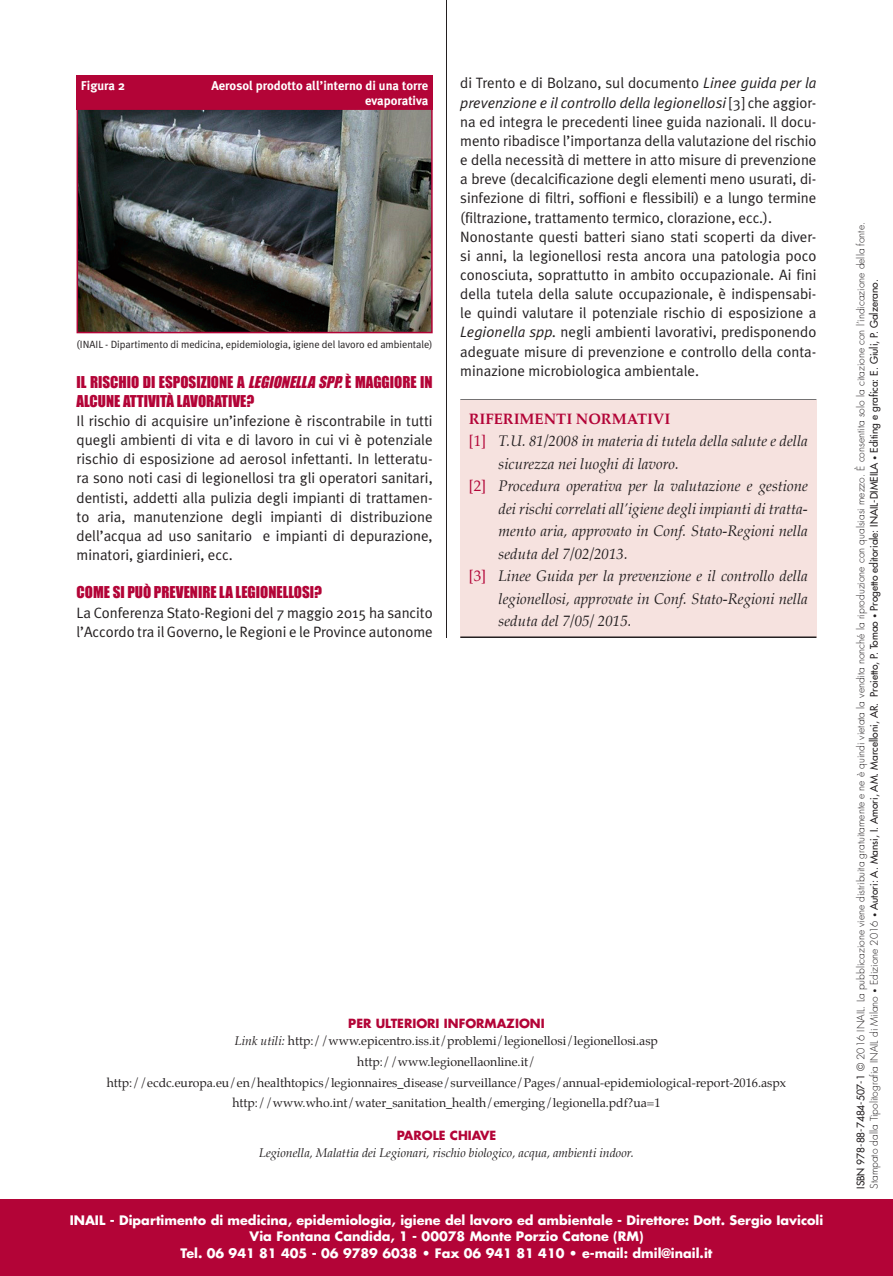
<style>
.page{position:relative;width:893px;height:1276px;background:#fff}
.page>*{position:absolute;margin:0;border:0;box-sizing:border-box;transform-origin:0 0}
.t1{font:15px/19.2px "Meta Plus Normal";letter-spacing:-.005em;color:#231f20}
.t2{font:italic 15px "Palatino";color:#231f20}
.t3{font:15px/19.2px "Impact";color:#b30437}
.t4{font:700 15px "Palatino";color:#b30437}
.t5{font:700 12.75px/16.5px "Futura";color:#fff;text-align:center}
.t6{font:700 12.75px/15px "Meta Plus";color:#fff;text-align:right}
.t7{font:12.3px/20.7px "Palatino";color:#231f20;text-align:center}
.t8{font:italic 12.3px "Palatino";color:#231f20}
.t9{font:700 12.3px "Futura";color:#b30437}
.t10{font:10.5px "Meta Plus Normal";letter-spacing:-.005em;color:#231f20}
.t11{font:300 10.2px/13.5px "Futura";color:#231f20}
.s1{font-style:italic}
.s2{font-style:normal;color:#b30437}
.s3{font-weight:400}
.s4{font-size:7.5px}
.s5{font-weight:400;font-size:7.5px}
</style>
<div class="page">
<div style="left:0;top:1199px;width:893px;height:77px;background:#b30437"></div>
<hr style="left:446px;top:0;width:1px;height:638px;background:#231f20">
<div style="left:77px;top:76px;width:356px;height:34px;background:#b30437"></div>
<img style="left:80px;top:111px;width:350px;height:219px">
<div style="left:77px;top:108px;width:356px;height:225px;border:2px solid #b30437"></div>
<hr style="left:460px;top:399px;width:356px;height:2px;background:#231f20">
<div style="left:460px;top:401px;width:356px;height:237px;background:#f6e2df"></div>
<hr style="left:460px;top:636px;width:356px;height:2px;background:#231f20">
<p class="t6" style="left:81px;top:79px;width:46px">Figura 2</p>
<p class="t6" style="left:211px;top:79px;width:219px">Aerosol prodotto all’interno di una torre evaporativa</p>
<p class="t10" style="left:77px;top:340px;width:358px">(INAIL - Dipartimento di medicina, epidemiologia, igiene del lavoro ed ambientale)</p>
<p class="t3" style="left:77px;top:372px;width:358px">IL RISCHIO DI ESPOSIZIONE A <span class="s1">LEGIONELLA SPP.</span>È MAGGIORE IN<br>ALCUNE ATTIVITÀ LAVORATIVE?</p>
<p class="t1" style="left:77px;top:412px;width:358px;text-align:justify">Il rischio di acquisire un’infezione è riscontrabile in tutti quegli ambienti di vita e di lavoro in cui vi è potenziale rischio di esposizione ad aerosol infettanti. In letteratu&shy;ra sono noti casi di legionellosi tra gli operatori sanitari, dentisti, addetti alla pulizia degli impianti di trattamen&shy;to aria, manutenzione degli impianti di distribuzione dell’acqua ad uso sanitario e impianti di depurazione, minatori, giardinieri, ecc.</p>
<p class="t3" style="left:77px;top:583px;width:247px">COME SI PUÒ PREVENIRE LA LEGIONELLOSI?</p>
<p class="t1" style="left:77px;top:604px;width:358px">La Conferenza Stato-Regioni del 7 maggio 2015 ha sancito l’Accordo tra il Governo, le Regioni e le Province autonome</p>
<p class="t1" style="left:460px;top:75px;width:358px">di Trento e di Bolzano, sul documento <span class="s1">Linee guida per la prevenzione e il controllo della legionellosi</span> [3] che aggior&shy;na ed integra le precedenti linee guida nazionali. Il docu&shy;mento ribadisce l’importanza della valutazione del rischio e della necessità di mettere in atto misure di prevenzione a breve (decalcificazione degli elementi meno usurati, di&shy;sinfezione di filtri, soffioni e flessibili) e a lungo termine (filtrazione, trattamento termico, clorazione, ecc.).<br>Nonostante questi batteri siano stati scoperti da diver&shy;si anni, la legionellosi resta ancora una patologia poco conosciuta, soprattutto in ambito occupazionale. Ai fini della tutela della salute occupazionale, è indispensabi&shy;le quindi valutare il potenziale rischio di esposizione a <span class="s1">Legionella spp.</span> negli ambienti lavorativi, predisponendo adeguate misure di prevenzione e controllo della conta&shy;minazione microbiologica ambientale.</p>
<p class="t4" style="left:469px;top:411px;width:203px">RIFERIMENTI NORMATIVI</p>
<p class="t2" style="left:469px;top:434px;width:341px"><span class="s2">[1]</span> T.U. 81/2008 in materia di tutela della salute e della</p>
<p class="t2" style="left:499px;top:456px;width:182px">sicurezza nei luoghi di lavoro.</p>
<p class="t2" style="left:469px;top:479px;width:341px"><span class="s2">[2]</span> Procedura operativa per la valutazione e gestione</p>
<p class="t2" style="left:499px;top:501px;width:311px">dei rischi correlati all’igiene degli impianti di tratta-</p>
<p class="t2" style="left:499px;top:524px;width:311px">mento aria, approvato in Conf. Stato-Regioni nella</p>
<p class="t2" style="left:499px;top:546px;width:131px">seduta del 7/02/2013.</p>
<p class="t2" style="left:469px;top:569px;width:341px"><span class="s2">[3]</span> Linee Guida per la prevenzione e il controllo della</p>
<p class="t2" style="left:499px;top:591px;width:311px">legionellosi, approvate in Conf. Stato-Regioni nella</p>
<p class="t2" style="left:499px;top:614px;width:135px">seduta del 7/05/ 2015.</p>
<p class="t9" style="left:348px;top:1018px;width:198px">PER ULTERIORI INFORMAZIONI</p>
<p class="t7" style="left:107px;top:1031px;width:681px"><span class="s1">Link utili:</span> http://www.epicentro.iss.it/problemi/legionellosi/legionellosi.asp<br>http://www.legionellaonline.it/ http://ecdc.europa.eu/en/healthtopics/legionnaires_disease/surveillance/Pages/annual-epidemiological-report-2016.aspx http://www.who.int/water_sanitation_health/emerging/legionella.pdf?ua=1</p>
<p class="t9" style="left:397px;top:1130px;width:101px">PAROLE CHIAVE</p>
<p class="t8" style="left:259px;top:1146px;width:376px">Legionella, Malattia dei Legionari, rischio biologico, acqua, ambienti indoor.</p>
<p class="t5" style="left:70px;top:1212px;width:755px">INAIL - Dipartimento di medicina, epidemiologia, igiene del lavoro ed ambientale - Direttore: Dott. Sergio Iavicoli<br>Via Fontana Candida, 1 - 00078 Monte Porzio Catone (RM)<br>Tel. 06 941 81 405 - 06 9789 6038 • Fax 06 941 81 410 • e-mail: dmil@inail.it</p>
<p class="t11" style="left:855px;top:1188px;width:968px;rotate:-90deg"><span class="s3">ISBN 978-88-7484-507-1</span> © 2016 INAIL. La pubblicazione viene distribuita gratuitamente e ne è quindi vietata la vendita nonché la riproduzione con qualsiasi mezzo. È consentita solo la citazione con l’indicazione della fonte.<br>Stampato dalla Tipolitografia INAIL di Milano <span class="s4">•</span> Edizione 2016 <span class="s5">•</span> <span class="s3">Autori: A. Mansi, I. Amori, AM. Marcelloni, AR. Proietto, P. Tomao</span> <span class="s5">•</span> <span class="s3">Progetto editoriale: INAIL-DIMEILA</span> <span class="s5">•</span> <span class="s3">Editing e grafica: E. Giuli, P. Galzerano.</span></p>
</div>
